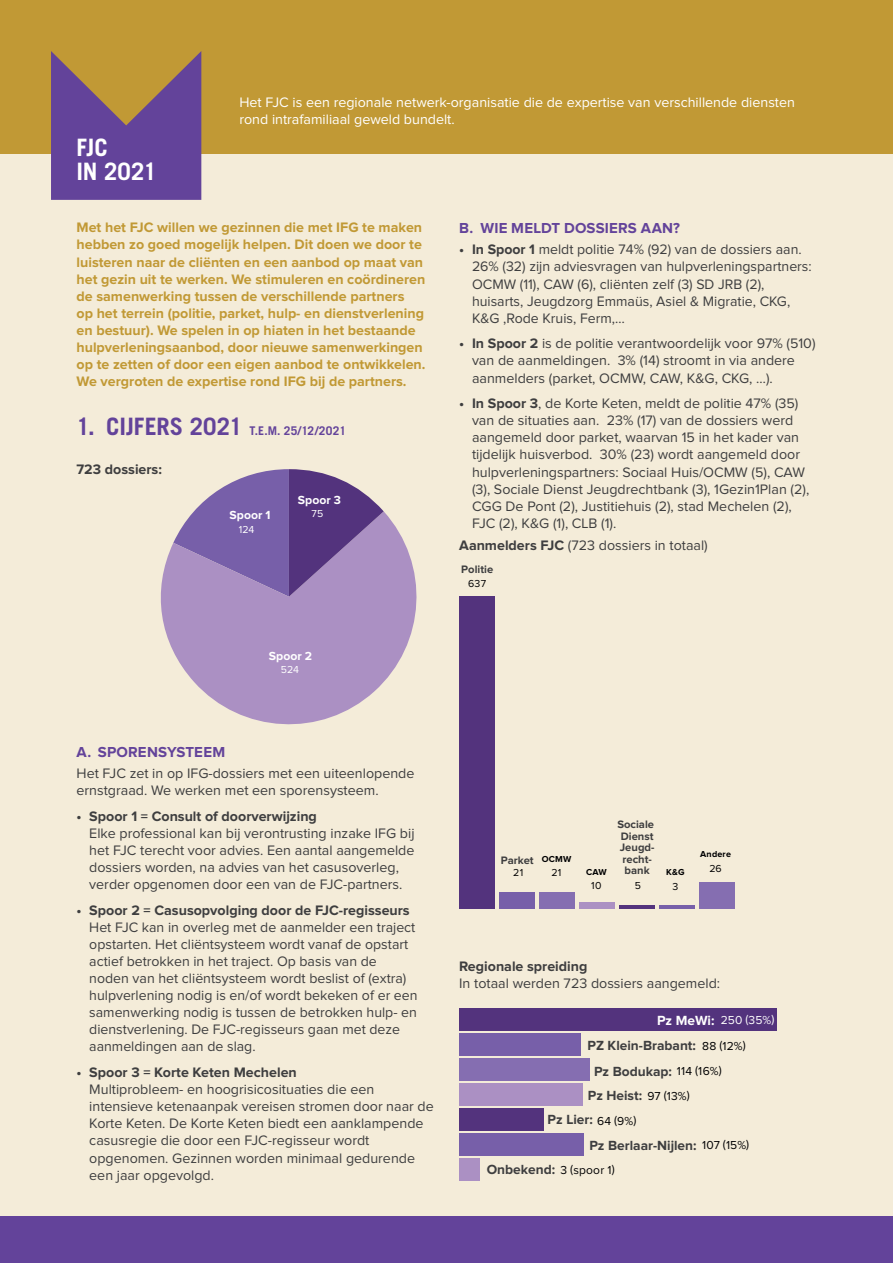
<style>
.page{position:relative;width:893px;height:1263px;background:#f4ecd9}
.page>*{position:absolute;margin:0;border:0;box-sizing:border-box;transform-origin:0 0}
.Hoofdtitel{font:700 24px/24px "Trade Gothic LT Pro";letter-spacing:-.015em;color:#fff}
.subtitel{font:700 15px "Proxima Nova";letter-spacing:.01em;color:#63439a}
.tekst{font:14.25px/17.1px "Proxima Nova";color:#3e3e3f}
.t1{font:700 14.25px/17.1px "Proxima Nova";color:#c19935}
.t2{font:14.25px/17.1px "Proxima Nova";color:#fff}
.t3{font:700 14.25px "Proxima Nova";color:#3e3e3f}
.t4{font:700 13.8px "Proxima Nova";color:#3e3e3f}
.t5{font:700 13.8px "Proxima Nova";color:#fff}
.t6{font:700 12.15px "Proxima Nova";color:#fff}
.Titel{font:12px "Proxima Nova";letter-spacing:.015em;color:#000001}
.t7{font:700 12px "Trade Gothic LT Pro";letter-spacing:.015em;color:#63439a}
.Titel-2{font:12px "Proxima Nova";color:#fff}
.t8{font:700 11.25px/11.6px "Proxima Nova";color:#3e3e3f;text-align:center}
.Titel-3{font:10.5px "Proxima Nova";letter-spacing:.02em;color:#000001}
.Titel-4{font:10.5px "Proxima Nova";letter-spacing:.005em;color:#fff}
.Titel-5{font:700 9px "Proxima Nova";letter-spacing:.025em;color:#000001}
.s1{font-size:24px}
.s2{font-weight:700}
</style>
<div class="page">
<div style="left:0;top:1216px;width:893px;height:47px;background:#63439a"></div>
<div style="left:0;top:0;width:893px;height:153px;background:#c19935"></div>
<svg style="left:51px;top:51px;width:150px;height:149px"></svg>
<svg style="left:160px;top:512px;width:257px;height:213px;fill:#ab90c3"></svg>
<svg style="left:173px;top:469px;width:211px;height:128px;background:#8d74ab"></svg>
<div style="left:699px;top:882px;width:36px;height:26px;background:#856eb1"></div>
<hr style="left:659px;top:905px;width:36px;height:3px;background:#775fa9">
<svg style="left:619px;top:905px;width:36px;height:3px"></svg>
<div style="left:579px;top:901px;width:36px;height:7px;background:#ab90c3"></div>
<div style="left:539px;top:892px;width:36px;height:16px;background:#856eb1"></div>
<div style="left:499px;top:892px;width:36px;height:16px;background:#775fa9"></div>
<div style="left:459px;top:596px;width:36px;height:312px;background:#53337d"></div>
<div style="left:459px;top:1158px;width:20px;height:23px;background:#ab90c3"></div>
<div style="left:459px;top:1133px;width:124px;height:23px;background:#775fa9"></div>
<div style="left:459px;top:1108px;width:84px;height:23px;background:#53337d"></div>
<div style="left:459px;top:1083px;width:124px;height:23px;background:#ab90c3"></div>
<div style="left:459px;top:1058px;width:130px;height:23px;background:#856eb1"></div>
<div style="left:459px;top:1033px;width:122px;height:23px;background:#775fa9"></div>
<div style="left:459px;top:1008px;width:317px;height:23px;background:#53337d"></div>
<p class="Hoofdtitel" style="left:77px;top:135px;width:82px">FJC<br>IN 2021</p>
<p class="t2" style="left:239px;top:94px;width:557px">Het FJC is een regionale netwerk-organisatie die de expertise van verschillende diensten rond intrafamiliaal geweld bundelt.</p>
<p class="t1" style="left:77px;top:219px;width:350px">Met het FJC willen we gezinnen die met IFG te maken hebben zo goed mogelijk helpen. Dit doen we door te luisteren naar de cliënten en een aanbod op maat van het gezin uit te werken. We stimuleren en coördineren de samenwerking tussen de verschillende partners<br>op het terrein (politie, parket, hulp- en dienstverlening en bestuur). We spelen in op hiaten in het bestaande hulpverleningsaanbod, door nieuwe samenwerkingen op te zetten of door een eigen aanbod te ontwikkelen.<br>We vergroten de expertise rond IFG bij de partners.</p>
<p class="t7" style="left:77px;top:424px;width:271px"><span class="s1">1. CIJFERS 2021</span> T.E.M. 25/12/2021</p>
<p class="t3" style="left:77px;top:461px;width:87px">723 dossiers:</p>
<p class="t6" style="left:230px;top:508px;width:42px">Spoor 1</p>
<p class="Titel-4" style="left:239px;top:523px;width:17px">124</p>
<p class="t6" style="left:298px;top:493px;width:45px">Spoor 3</p>
<p class="Titel-4" style="left:312px;top:507px;width:13px">75</p>
<p class="t6" style="left:269px;top:649px;width:45px">Spoor 2</p>
<p class="Titel-4" style="left:281px;top:664px;width:20px">524</p>
<p class="subtitel" style="left:459px;top:219px;width:222px">B. WIE MELDT DOSSIERS AAN?</p>
<p class="tekst" style="left:472px;top:241px;width:341px;text-indent:-13px"><span class="s2">• In Spoor 1</span> meldt politie 74% (92) van de dossiers aan.<br>26% (32) zijn adviesvragen van hulpverleningspartners:<br>OCMW (11), CAW (6), cliënten zelf (3) SD JRB (2), huisarts, Jeugdzorg Emmaüs, Asiel &amp; Migratie, CKG, K&amp;G ,Rode Kruis, Ferm,…</p>
<p class="tekst" style="left:472px;top:335px;width:345px;text-indent:-13px"><span class="s2">• In Spoor 2</span> is de politie verantwoordelijk voor 97% (510) van de aanmeldingen. 3% (14) stroomt in via andere aanmelders (parket, OCMW, CAW, K&amp;G, CKG, …).</p>
<p class="tekst" style="left:472px;top:395px;width:339px;text-indent:-13px"><span class="s2">• In Spoor 3</span>, de Korte Keten, meldt de politie 47% (35) van de situaties aan. 23% (17) van de dossiers werd aangemeld door parket, waarvan 15 in het kader van tijdelijk huisverbod. 30% (23) wordt aangemeld door hulpverleningspartners: Sociaal Huis/OCMW (5), CAW (3), Sociale Dienst Jeugdrechtbank (3), 1Gezin1Plan (2), CGG De Pont (2), Justitiehuis (2), stad Mechelen (2), FJC (2), K&amp;G (1), CLB (1).</p>
<p class="tekst" style="left:459px;top:537px;width:250px"><span class="s2">Aanmelders FJC</span> (723 dossiers in totaal)</p>
<p class="t8" style="left:461px;top:564px;width:33px">Politie</p>
<p class="Titel-3" style="left:468px;top:577px;width:19px">637</p>
<p class="subtitel" style="left:77px;top:743px;width:150px">A. SPORENSYSTEEM</p>
<p class="tekst" style="left:77px;top:765px;width:339px">Het FJC zet in op IFG-dossiers met een uiteenlopende ernstgraad. We werken met een sporensysteem.</p>
<p class="tekst" style="left:89px;top:808px;width:327px;text-indent:-13px"><span class="s2">• Spoor 1 = Consult of doorverwijzing<br></span>Elke professional kan bij verontrusting inzake IFG bij het FJC terecht voor advies. Een aantal aangemelde dossiers worden, na advies van het casusoverleg, verder opgenomen door een van de FJC-partners.</p>
<p class="tekst" style="left:89px;top:902px;width:330px;text-indent:-13px"><span class="s2">• Spoor 2 = Casusopvolging door de FJC-regisseurs </span>Het FJC kan in overleg met de aanmelder een traject opstarten. Het cliëntsysteem wordt vanaf de opstart actief betrokken in het traject. Op basis van de noden van het cliëntsysteem wordt beslist of (extra) hulpverlening nodig is en/of wordt bekeken of er een samenwerking nodig is tussen de betrokken hulp- en dienstverlening. De FJC-regisseurs gaan met deze aanmeldingen aan de slag.</p>
<p class="tekst" style="left:89px;top:1064px;width:346px;text-indent:-13px"><span class="s2">• Spoor 3 = Korte Keten Mechelen<br></span>Multiprobleem- en hoogrisicosituaties die een intensieve ketenaanpak vereisen stromen door naar de Korte Keten. De Korte Keten biedt een aanklampende casusregie die door een FJC-regisseur wordt opgenomen. Gezinnen worden minimaal gedurende een jaar opgevolgd.</p>
<p class="t8" style="left:501px;top:854px;width:35px">Parket</p>
<p class="Titel-5" style="left:542px;top:853px;width:31px">OCMW</p>
<p class="Titel-3" style="left:513px;top:867px;width:11px">21</p>
<p class="Titel-3" style="left:552px;top:867px;width:11px">21</p>
<p class="Titel-5" style="left:586px;top:866px;width:22px">CAW</p>
<p class="t8" style="left:617px;top:819px;width:39px">Sociale<br>Dienst<br>Jeugd&shy;recht&shy;bank</p>
<p class="Titel-5" style="left:666px;top:867px;width:20px">K&amp;G</p>
<p class="Titel-5" style="left:700px;top:849px;width:32px">Andere</p>
<p class="Titel-3" style="left:709px;top:862px;width:14px">26</p>
<p class="Titel-3" style="left:591px;top:880px;width:12px">10</p>
<p class="Titel-3" style="left:635px;top:880px;width:8px">5</p>
<p class="Titel-3" style="left:672px;top:881px;width:7px">3</p>
<p class="tekst" style="left:459px;top:958px;width:262px"><span class="s2">Regionale spreiding<br></span>In totaal werden 723 dossiers aangemeld:</p>
<p class="t5" style="left:657px;top:1012px;width:59px">Pz MeWi:</p>
<p class="Titel-2" style="left:721px;top:1013px;width:55px">250 (35%)</p>
<p class="Titel" style="left:702px;top:1039px;width:45px">88 (12%)</p>
<p class="Titel" style="left:677px;top:1065px;width:46px">114 (16%)</p>
<p class="Titel" style="left:647px;top:1089px;width:44px">97 (13%)</p>
<p class="t4" style="left:587px;top:1038px;width:110px">PZ Klein-Brabant:</p>
<p class="t4" style="left:594px;top:1063px;width:79px">Pz Bodukap:</p>
<p class="t4" style="left:588px;top:1087px;width:56px">Pz Heist:</p>
<p class="t4" style="left:548px;top:1112px;width:47px">Pz Lier:</p>
<p class="t4" style="left:589px;top:1137px;width:109px">Pz Berlaar-Nijlen:</p>
<p class="t4" style="left:487px;top:1161px;width:70px">Onbekend:</p>
<p class="Titel" style="left:597px;top:1114px;width:41px">64 (9%)</p>
<p class="Titel" style="left:702px;top:1139px;width:49px">107 (15%)</p>
<p class="Titel" style="left:560px;top:1163px;width:56px">3 (spoor 1)</p>
</div>
